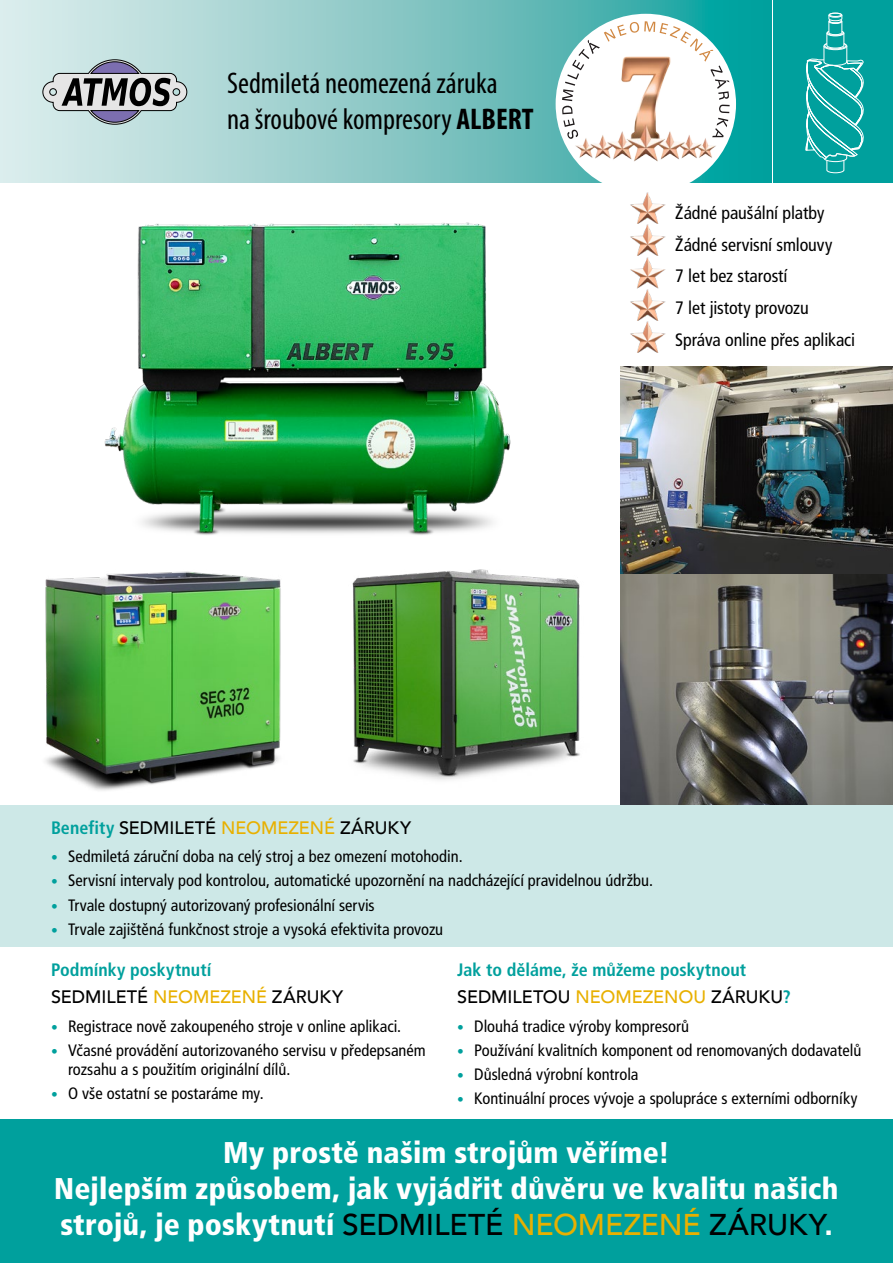
<style>
.page{position:relative;width:893px;height:1263px;background:#fff}
.page>*{position:absolute;margin:0;border:0;box-sizing:border-box;transform-origin:0 0}
.t1{font:900 condensed 30px/36px "Frutiger CE";letter-spacing:.005em;color:#fff;text-align:center}
.t2{font:condensed 30px/36px "Myriad Pro";color:#000}
.t3{font:condensed 18px/31.8px "Frutiger CE";letter-spacing:-.005em;color:#000}
.t4{font:500 18px "Avenir";color:#000}
.t5{font:700 condensed 18px "Frutiger CE";color:#00a09d}
.t6{font:condensed 16.5px/19.8px "Frutiger CE";color:#000}
.s1{font-weight:700}
.s2{font-family:"Frutiger CE";font-weight:700;font-stretch:condensed;color:#00a09d}
.s3{color:#e8b000}
.s4{font-weight:900;font-size:13.5px;color:#00a09d}
.s5{font-family:"Avenir";font-weight:500;font-stretch:normal;color:#000}
.s6{font-family:"Avenir";font-weight:500;font-stretch:normal;color:#e8b000}
</style>
<div class="page">
<img style="left:621px;top:366px;width:272px;height:439px">
<svg style="left:0;top:0;width:772px;height:182px;background:#8dcbc9"></svg>
<div style="left:774px;top:0;width:119px;height:182px;background:#00a09d"></div>
<svg style="left:42px;top:59px;width:146px;height:66px;background:#9fa9ad"></svg>
<div style="left:0;top:805px;width:893px;height:142px;background:#cde8e7"></div>
<div style="left:0;top:1119px;width:893px;height:144px;background:#00a09d"></div>
<img style="left:104px;top:222px;width:407px;height:313px">
<div style="left:556px;top:14px;width:180px;height:180px;background:#fff;border-radius:50%"></div>
<svg style="left:562px;top:21px;width:168px;height:118px"></svg>
<img style="left:568px;top:50px;width:156px;height:114px">
<img style="left:352px;top:569px;width:228px;height:211px">
<svg style="left:805px;top:12px;width:59px;height:161px"></svg>
<div style="left:829px;top:13px;width:13px;height:5px;border:1px solid #fff;border-radius:50%"></div>
<div style="left:829px;top:13px;width:13px;height:4px;border:1px solid #fff;border-radius:50%"></div>
<img style="left:45px;top:571px;width:236px;height:220px">
<img style="left:630px;top:192px;width:35px;height:161px">
<h1 class="t2" style="left:227px;top:64px;width:308px">Sedmiletá neomezená záruka<br>na šroubové kompresory <span class="s1">ALBERT</span></h1>
<p class="t3" style="left:675px;top:197px;width:181px">Žádné paušální platby<br>Žádné servisní smlouvy<br>7 let bez starostí<br>7 let jistoty provozu<br>Správa online přes aplikaci</p>
<p class="t4" style="left:51px;top:812px;width:362px"><span class="s2">Benefity</span> SEDMILETÉ <span class="s3">NEOMEZENÉ</span> ZÁRUKY</p>
<p class="t6" style="left:51px;top:847px;width:413px"><span class="s4">•</span> Sedmiletá záruční doba na celý stroj a bez omezení motohodin.</p>
<p class="t6" style="left:51px;top:871px;width:604px"><span class="s4">•</span> Servisní intervaly pod kontrolou, automatické upozornění na nadcházející pravidelnou údržbu.</p>
<p class="t6" style="left:51px;top:895px;width:325px"><span class="s4">•</span> Trvale dostupný autorizovaný profesionální servis</p>
<p class="t6" style="left:51px;top:919px;width:394px"><span class="s4">•</span> Trvale zajištěná funkčnost stroje a vysoká efektivita provozu</p>
<p class="t5" style="left:51px;top:960px;width:162px">Podmínky poskytnutí</p>
<p class="t4" style="left:51px;top:981px;width:294px">SEDMILETÉ <span class="s3">NEOMEZENÉ</span> ZÁRUKY</p>
<p class="t6" style="left:51px;top:1016px;width:352px"><span class="s4">•</span> Registrace nově zakoupeného stroje v online aplikaci.</p>
<p class="t6" style="left:68px;top:1040px;width:359px;text-indent:-17px"><span class="s4">•</span> Včasné provádění autorizovaného servisu v předepsaném rozsahu a s použitím originální dílů.</p>
<p class="t6" style="left:51px;top:1084px;width:214px"><span class="s4">•</span> O vše ostatní se postaráme my.</p>
<p class="t5" style="left:457px;top:960px;width:290px">Jak to děláme, že můžeme poskytnout</p>
<p class="t4" style="left:457px;top:981px;width:335px">SEDMILETOU <span class="s3">NEOMEZENOU</span> ZÁRUKU<span class="s2">?</span></p>
<p class="t6" style="left:457px;top:1016px;width:234px"><span class="s4">•</span> Dlouhá tradice výroby kompresorů</p>
<p class="t6" style="left:457px;top:1040px;width:406px"><span class="s4">•</span> Používání kvalitních komponent od renomovaných dodavatelů</p>
<p class="t6" style="left:457px;top:1064px;width:183px"><span class="s4">•</span> Důsledná výrobní kontrola</p>
<p class="t6" style="left:457px;top:1088px;width:402px"><span class="s4">•</span> Kontinuální proces vývoje a spolupráce s externími odborníky</p>
<h1 class="t1" style="left:54px;top:1135px;width:786px">My prostě našim strojům věříme!<br>Nejlepším způsobem, jak vyjádřit důvěru ve kvalitu našich strojů, je poskytnutí <span class="s5">SEDMILETÉ</span> <span class="s6">NEOMEZENÉ</span> <span class="s5">ZÁRUKY</span>.</h1>
</div>
